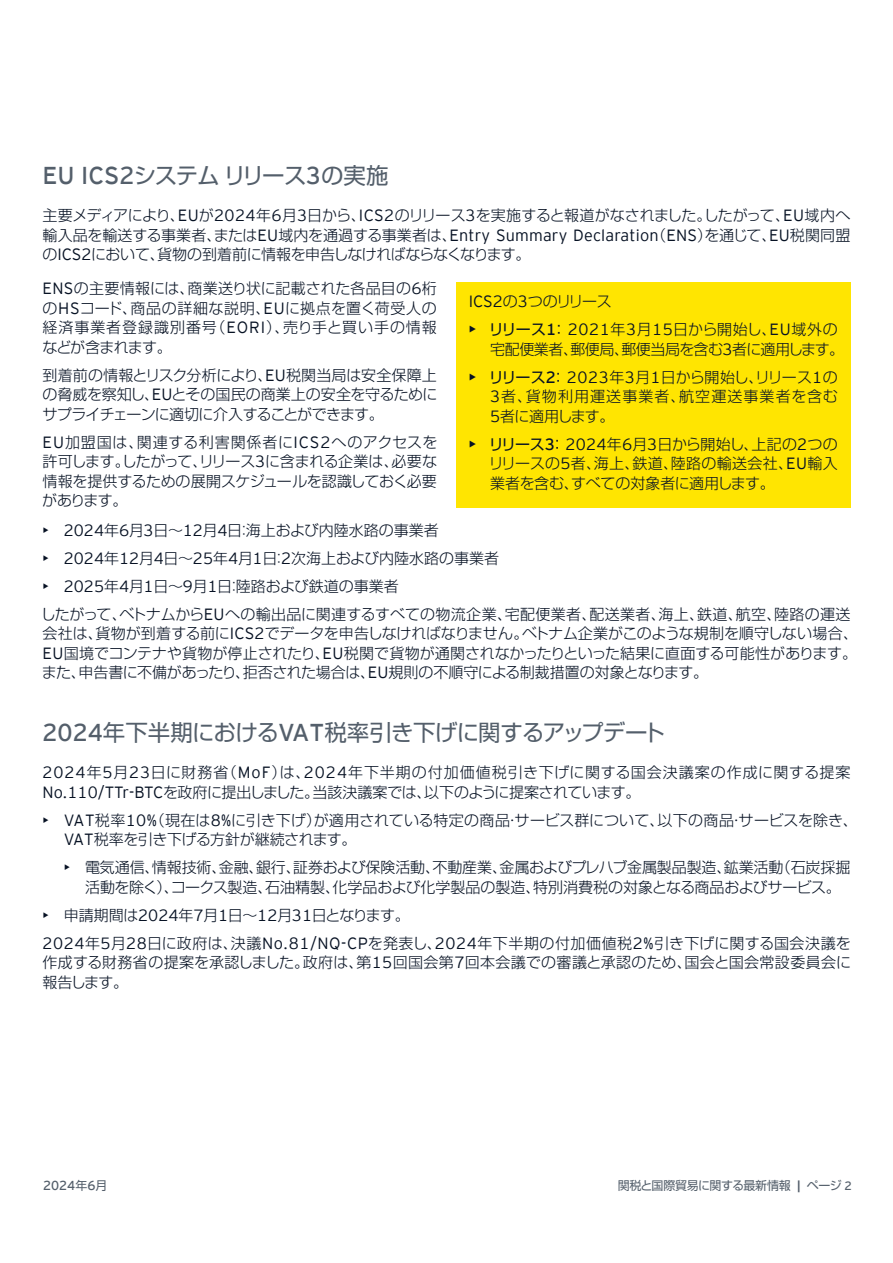
<style>
.page{position:relative;width:893px;height:1263px;background:#fff}
.page>*{position:absolute;margin:0;border:0;box-sizing:border-box;transform-origin:0 0}
.t1{font:22.5px "Shin Go Pr 6 N";letter-spacing:-.035em;color:#545f6b}
.t2{font:22.5px "Shin Go Pr 6 N";letter-spacing:-.055em;color:#545f6b}
.t3{font:300 15px/19.5px "Shin Go Pr 6 N";color:#071224;text-align:justify}
.t4{font:300 15px/19.5px "Shin Go Pr 6 N";letter-spacing:.025em;color:#071224}
.t5{font:300 15px/19.5px "Shin Go Pr 6 N";letter-spacing:-.025em;color:#071224}
.t6{font:13.05px "EY Interstate";color:#545f6b}
.t7{font:12px "Shin Go Pr 6 N";letter-spacing:-.025em;color:#545f6b}
.s1{font-family:"EY Interstate";font-size:24.3px}
.s2{font-family:"EY Interstate";font-size:16.2px}
.s3{font-family:"EY Interstate";font-weight:400;font-size:16.2px}
.s4{font-weight:400}
.s5{font-family:"Shin Go Pr 6 N";font-size:12px}
.s6{font-family:"EY Interstate";font-weight:700}
.s7{font-family:"EY Interstate"}
</style>
<div class="page">
<div style="left:456px;top:282px;width:394px;height:226px;background:#ffe501"></div>
<h1 class="t2" style="left:43px;top:157px;width:348px"><span class="s1">EU ICS2</span>システムリリース<span class="s1">3</span>の実施</h1>
<p class="t3" style="left:43px;top:204px;width:809px">主要メディアにより、<span class="s2">EU</span>が<span class="s2">2024</span>年<span class="s2">6</span>月<span class="s2">3</span>日から、<span class="s2">ICS2</span>のリリース<span class="s2">3</span>を実施すると報道がなされました。したがって、<span class="s2">EU</span>域内へ輸入品を輸送する事業者、または<span class="s2">EU</span>域内を通過する事業者は、<span class="s2">Entry Summary Declaration</span>（<span class="s2">ENS</span>）を通じて、<span class="s2">EU</span>税関同盟の<span class="s2">ICS2</span>において、貨物の到着前に情報を申告しなければならなくなります。</p>
<p class="t3" style="left:42px;top:278px;width:396px"><span class="s2">ENS</span>の主要情報には、商業送り状に記載された各品目の<span class="s2">6</span>桁の<span class="s2">HS</span>コード、商品の詳細な説明、<span class="s2">EU</span>に拠点を置く荷受人の経済事業者登録識別番号（<span class="s2">EORI</span>）、売り手と買い手の情報などが含まれます。</p>
<p class="t3" style="left:42px;top:364px;width:396px">到着前の情報とリスク分析により、<span class="s2">EU</span>税関当局は安全保障上の脅威を察知し、<span class="s2">EU</span>とその国民の商業上の安全を守るためにサプライチェーンに適切に介入することができます。</p>
<p class="t3" style="left:42px;top:431px;width:397px"><span class="s2">EU</span>加盟国は、関連する利害関係者に<span class="s2">ICS2</span>へのアクセスを許可します。したがって、リリース<span class="s2">3</span>に含まれる企業は、必要な情報を提供するための展開スケジュールを認識しておく必要があります。</p>
<p class="t3" style="left:469px;top:290px;width:145px"><span class="s2">ICS2</span>の<span class="s2">3</span>つのリリース</p>
<p class="t5" style="left:490px;top:318px;width:356px;text-indent:-21px"><span class="s3">•</span> <span class="s4">リリース</span><span class="s3">1</span><span class="s4">：</span> <span class="s2">2021</span>年<span class="s2">3</span>月<span class="s2">15</span>日から開始し、<span class="s2">EU</span>域外の宅配便業者、郵便局、郵便当局を含む<span class="s2">3</span>者に適用します。</p>
<p class="t3" style="left:490px;top:366px;width:349px;text-indent:-21px"><span class="s3">•</span> <span class="s4">リリース</span><span class="s3">2</span><span class="s4">：</span> <span class="s2">2023</span>年<span class="s2">3</span>月<span class="s2">1</span>日から開始し、リリース<span class="s2">1</span>の<span class="s2">3</span>者、貨物利用運送事業者、航空運送事業者を含む<span class="s2">5</span>者に適用します。</p>
<p class="t3" style="left:489px;top:433px;width:350px;text-indent:-20px"><span class="s3">•</span> <span class="s4">リリース</span><span class="s3">3</span><span class="s4">：</span><span class="s2">2024</span>年<span class="s2">6</span>月<span class="s2">3</span>日から開始し、上記の<span class="s2">2</span>つのリリースの<span class="s2">5</span>者、海上、鉄道、陸路の輸送会社、<span class="s2">EU</span>輸入業者を含む、すべての対象者に適用します。</p>
<p class="t3" style="left:43px;top:519px;width:398px"><span class="s2">• 2024</span>年<span class="s2">6</span>月<span class="s2">3</span>日～<span class="s2">12</span>月<span class="s2">4</span>日：海上および内陸水路の事業者</p>
<p class="t3" style="left:43px;top:547px;width:458px"><span class="s2">• 2024</span>年<span class="s2">12</span>月<span class="s2">4</span>日～<span class="s2">25</span>年<span class="s2">4</span>月<span class="s2">1</span>日：<span class="s2">2</span>次海上および内陸水路の事業者</p>
<p class="t3" style="left:41px;top:571px;width:811px;line-height:28px"><span class="s2">• 2025</span>年<span class="s2">4</span>月<span class="s2">1</span>日～<span class="s2">9</span>月<span class="s2">1</span>日：陸路および鉄道の事業者<br>したがって、ベトナムから<span class="s2">EU</span>への輸出品に関連するすべての物流企業、宅配便業者、配送業者、海上、鉄道、航空、陸路の運送</p>
<p class="t3" style="left:42px;top:623px;width:817px">会社は、貨物が到着する前に<span class="s2">ICS2</span>でデータを申告しなければなりません。ベトナム企業がこのような規制を順守しない場合、<span class="s2">EU</span>国境でコンテナや貨物が停止されたり、<span class="s2">EU</span>税関で貨物が通関されなかったりといった結果に直面する可能性があります。また、申告書に不備があったり、拒否された場合は、<span class="s2">EU</span>規則の不順守による制裁措置の対象となります。</p>
<h1 class="t1" style="left:43px;top:714px;width:624px"><span class="s1">2024</span>年下半期における<span class="s1">VAT</span>税率引き下げに関するアップデート</h1>
<p class="t3" style="left:43px;top:762px;width:809px"><span class="s2">2024</span>年<span class="s2">5</span>月<span class="s2">23</span>日に財務省（<span class="s2">MoF</span>）は、<span class="s2">2024</span>年下半期の付加価値税引き下げに関する国会決議案の作成に関する提案<br><span class="s2">No.110/TTr-BTC</span>を政府に提出しました。当該決議案では、以下のように提案されています。</p>
<p class="t3" style="left:64px;top:809px;width:796px;text-indent:-21px"><span class="s2">• VAT</span>税率<span class="s2">10%</span>（現在は<span class="s2">8%</span>に引き下げ）が適用されている特定の商品・サービス群について、以下の商品・サービスを除き、<br><span class="s2">VAT</span>税率を引き下げる方針が継続されます。</p>
<p class="t3" style="left:85px;top:857px;width:767px;text-indent:-21px"><span class="s2">•</span> 電気通信、情報技術、金融、銀行、証券および保険活動、不動産業、金属およびプレハブ金属製品製造、鉱業活動（石炭採掘活動を除く）、コークス製造、石油精製、化学品および化学製品の製造、特別消費税の対象となる商品およびサービス。</p>
<p class="t3" style="left:43px;top:900px;width:810px;line-height:28px"><span class="s2">•</span> 申請期間は<span class="s2">2024</span>年<span class="s2">7</span>月<span class="s2">1</span>日～<span class="s2">12</span>月<span class="s2">31</span>日となります。<br><span class="s2">2024</span>年<span class="s2">5</span>月<span class="s2">28</span>日に政府は、決議<span class="s2">No.81/NQ-CP</span>を発表し、<span class="s2">2024</span>年下半期の付加価値税<span class="s2">2%</span>引き下げに関する国会決議を</p>
<p class="t4" style="left:43px;top:952px;width:810px">作成する財務省の提案を承認しました。政府は、第<span class="s2">15</span>回国会第<span class="s2">7</span>回本会議での審議と承認のため、国会と国会常設委員会に報告します。</p>
<p class="t6" style="left:43px;top:1176px;width:66px">2024<span class="s5">年</span>6<span class="s5">月</span></p>
<p class="t7" style="left:618px;top:1176px;width:236px">関税と国際貿易に関する最新情報 <span class="s6">|</span> ページ <span class="s7">2</span></p>
</div>
